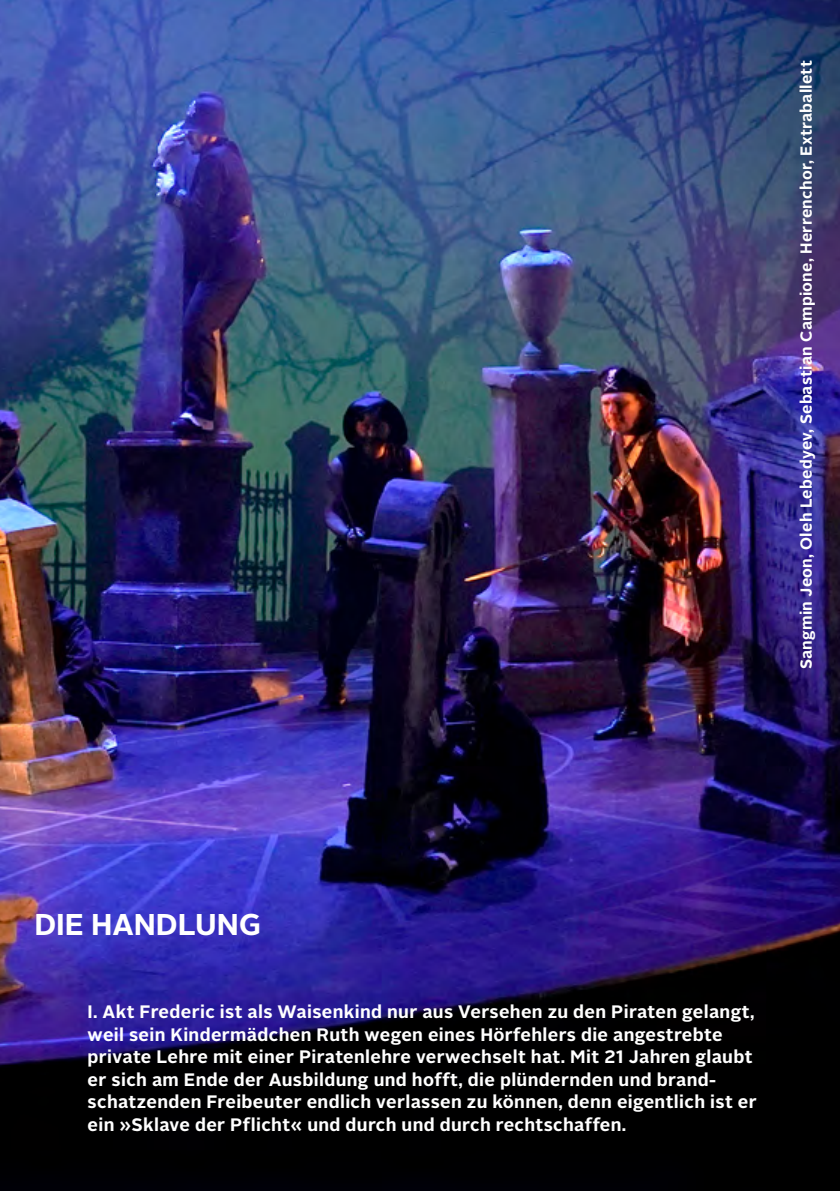
<style>
.page{position:relative;width:840px;height:1191px;background:#fff}
.page>*{position:absolute;margin:0;border:0;box-sizing:border-box;transform-origin:0 0}
.t1{font:700 30px "Alright Sans";color:#fff}
.t2{font:700 18px/22.6px "Alright Sans";letter-spacing:.02em;color:#fff}
.t3{font:700 16px "Alright Sans";letter-spacing:.015em;color:#fff}
</style>
<div class="page">
<img style="left:0;top:0;width:839px;height:1191px">
<p class="t3" style="left:794px;top:669px;width:610px;rotate:-90deg">Sangmin Jeon, Oleh Lebedyev, Sebastian Campione, Herrenchor, Extraballett</p>
<p class="t1" style="left:34px;top:903px;width:228px">DIE HANDLUNG</p>
<p class="t2" style="left:88px;top:1000px;width:670px">I. Akt Frederic ist als Waisenkind nur aus Versehen zu den Piraten gelangt, weil sein Kindermädchen Ruth wegen eines Hörfehlers die angestrebte private Lehre mit einer Piratenlehre verwechselt hat. Mit 21 Jahren glaubt er sich am Ende der Ausbildung und hofft, die plündernden und brand&shy;schatzenden Freibeuter endlich verlassen zu können, denn eigentlich ist er ein »Sklave der Pflicht« und durch und durch rechtschaffen.</p>
</div>
